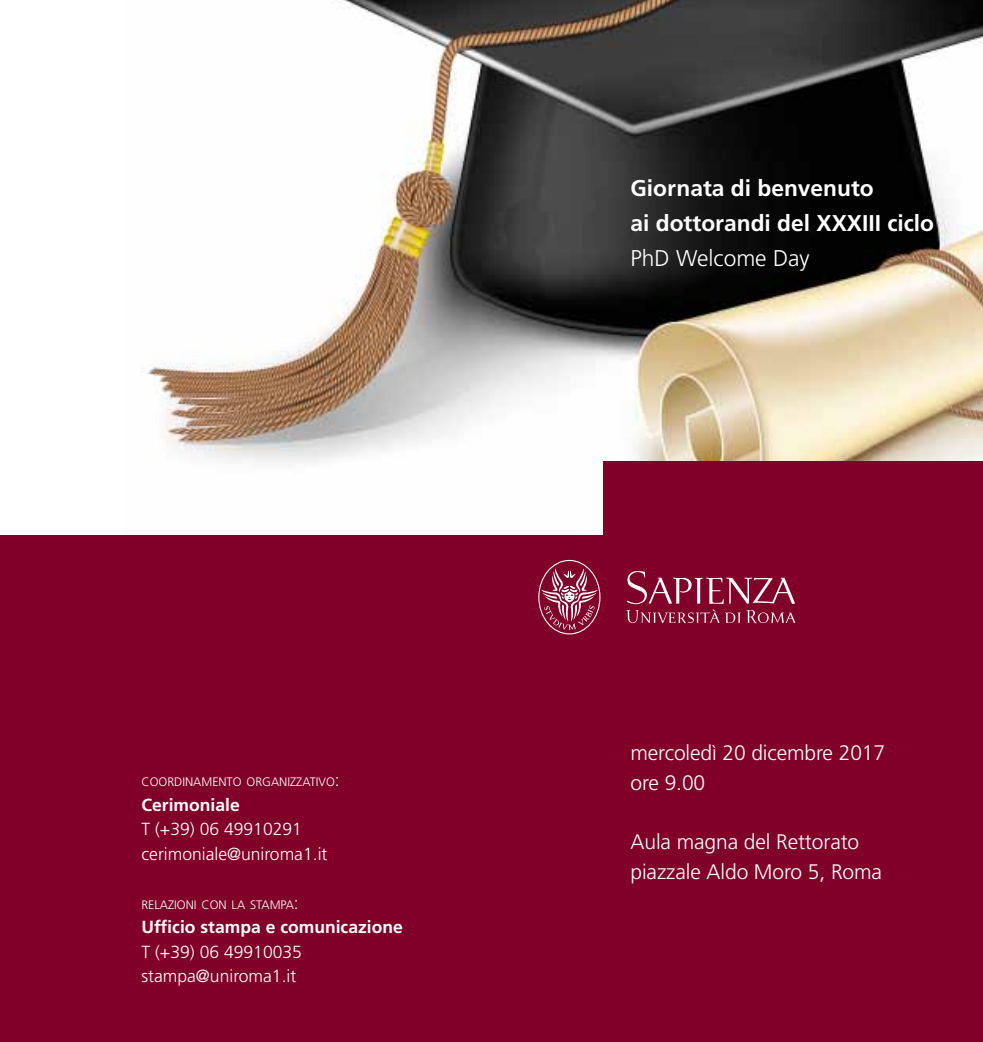
<style>
.page{position:relative;width:983px;height:1042px;background:#fff}
.page>*{position:absolute;margin:0;border:0;box-sizing:border-box;transform-origin:0 0}
.t1{font:700 22.75px/35px "Frutiger LT Std";color:#fff}
.t2{font:300 22.75px "Frutiger LT Std";color:#fff}
.t3{font:300 21px/29.8px "Frutiger LT Std";letter-spacing:-.005em;color:#fff}
.t4{font:300 17.5px/24.5px "Frutiger LT Std";color:#fff}
.t5{font:700 17.5px "Frutiger LT Std";color:#fff}
.t6{font:300 12.25px "Frutiger LT Std";color:#fff}
.s1{font-size:17.5px}
</style>
<div class="page">
<img style="left:125px;top:0;width:857px;height:536px">
<div style="left:0;top:536px;width:982px;height:506px;background:#800029"></div>
<div style="left:603px;top:461px;width:379px;height:581px;background:#800029"></div>
<svg style="left:538px;top:560px;width:62px;height:74px"></svg>
<svg style="left:626px;top:571px;width:169px;height:52px"></svg>
<p class="t6" style="left:141px;top:775px;width:200px">COORDINAMENTO ORGANIZZATIVO<span class="s1">:</span></p>
<p class="t5" style="left:141px;top:794px;width:100px">Cerimoniale</p>
<p class="t4" style="left:141px;top:817px;width:187px">T (+39) 06 49910291 cerimoniale@uniroma1.it</p>
<p class="t6" style="left:141px;top:898px;width:159px">RELAZIONI CON LA STAMPA<span class="s1">:</span></p>
<p class="t5" style="left:141px;top:917px;width:263px">Ufficio stampa e comunicazione</p>
<p class="t4" style="left:141px;top:940px;width:162px">T (+39) 06 49910035 stampa@uniroma1.it</p>
<h1 class="t1" style="left:630px;top:170px;width:305px">Giornata di benvenuto<br>ai dottorandi del XXXIII ciclo</h1>
<h1 class="t2" style="left:630px;top:245px;width:181px">PhD Welcome Day</h1>
<p class="t3" style="left:630px;top:738px;width:256px">mercoledì 20 dicembre 2017 ore 9.00</p>
<p class="t3" style="left:630px;top:827px;width:253px">Aula magna del Rettorato piazzale Aldo Moro 5, Roma</p>
</div>
